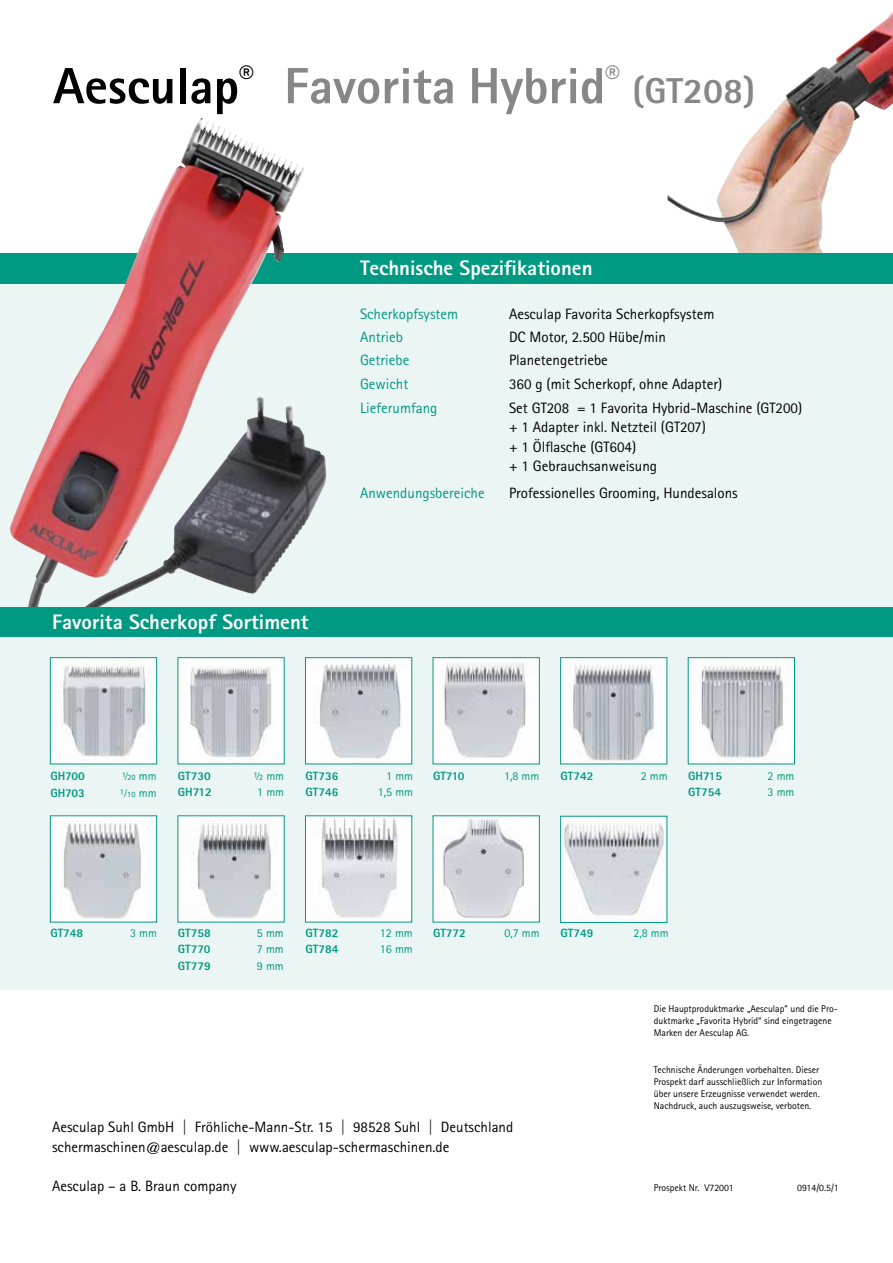
<style>
.page{position:relative;width:893px;height:1263px;background:#fff}
.page>*{position:absolute;margin:0;border:0;box-sizing:border-box;transform-origin:0 0}
.t1{font:800 51px "Rotis Sans Serif Pro";color:#878787}
.t2{font:800 36px "Rotis Sans Serif Pro";color:#878787}
.t3{font:800 21px "Rotis Sans Serif Pro";color:#fff}
.t4{font:15px/19.5px "Rotis Sans Serif Pro";color:#000}
.t5{font:15px "Rotis Sans Serif Pro";color:#009982}
.t6{font:800 12px "Rotis Sans Serif Pro";color:#009982}
.t7{font:12px "Rotis Sans Serif Pro";color:#009982}
.t8{font:9.75px/12px "Rotis Sans Serif Pro";color:#000}
.s1{color:#000}
</style>
<div class="page">
<div style="left:0;top:253px;width:893px;height:736px;background:#ebf5f4"></div>
<div style="left:0;top:253px;width:893px;height:30px;background:#009982"></div>
<img style="left:52px;top:659px;width:103px;height:103px">
<div style="left:50px;top:657px;width:107px;height:107px;border:1px solid #009982"></div>
<img style="left:180px;top:659px;width:103px;height:103px">
<img style="left:307px;top:659px;width:103px;height:103px">
<div style="left:305px;top:657px;width:107px;height:107px;border:1px solid #009982"></div>
<img style="left:435px;top:659px;width:103px;height:102px">
<div style="left:433px;top:657px;width:107px;height:107px;border:1px solid #009982"></div>
<img style="left:562px;top:659px;width:103px;height:103px">
<div style="left:560px;top:657px;width:107px;height:107px;border:1px solid #009982"></div>
<img style="left:691px;top:659px;width:102px;height:103px">
<div style="left:688px;top:657px;width:107px;height:107px;border:1px solid #009982"></div>
<div style="left:50px;top:816px;width:107px;height:106px;background:#fff"></div>
<img style="left:63px;top:821px;width:78px;height:98px">
<div style="left:50px;top:815px;width:107px;height:107px;border:1px solid #009982"></div>
<img style="left:182px;top:817px;width:101px;height:103px">
<div style="left:305px;top:816px;width:107px;height:106px;background:#fff"></div>
<img style="left:321px;top:818px;width:77px;height:100px">
<img style="left:435px;top:817px;width:103px;height:103px">
<img style="left:562px;top:818px;width:103px;height:103px">
<div style="left:560px;top:816px;width:107px;height:107px;border:1px solid #009982"></div>
<img style="left:7px;top:119px;width:297px;height:488px">
<img style="left:668px;top:11px;width:225px;height:242px">
<img style="left:83px;top:396px;width:244px;height:211px">
<div style="left:0;top:607px;width:893px;height:30px;background:#009982"></div>
<h1 class="t1" style="left:53px;top:53px;width:568px"><span class="s1">Aesculap</span><sup>®</sup> Favorita Hybrid<sup>®</sup></h1>
<h2 class="t2" style="left:632px;top:68px;width:124px">(GT208)</h2>
<h3 class="t3" style="left:360px;top:254px;width:234px">Technische Spezifikationen</h3>
<h3 class="t3" style="left:52px;top:608px;width:258px">Favorita Scherkopf Sortiment</h3>
<p class="t5" style="left:360px;top:305px;width:100px">Scherkopfsystem</p>
<p class="t4" style="left:509px;top:304px;width:207px">Aesculap Favorita Scherkopfsystem</p>
<p class="t5" style="left:360px;top:328px;width:45px">Antrieb</p>
<p class="t4" style="left:509px;top:327px;width:158px">DC Motor, 2.500 Hübe/min</p>
<p class="t5" style="left:360px;top:351px;width:51px">Getriebe</p>
<p class="t4" style="left:509px;top:351px;width:100px">Planetengetriebe</p>
<p class="t5" style="left:360px;top:375px;width:50px">Gewicht</p>
<p class="t4" style="left:509px;top:374px;width:215px">360 g (mit Scherkopf, ohne Adapter)</p>
<p class="t5" style="left:360px;top:399px;width:79px">Lieferumfang</p>
<p class="t4" style="left:509px;top:398px;width:295px">Set GT208 = 1 Favorita Hybrid-Maschine (GT200) + 1 Adapter inkl. Netzteil (GT207)<br>+ 1 Ölflasche (GT604)<br>+ 1 Gebrauchsanweisung</p>
<p class="t5" style="left:360px;top:484px;width:126px">Anwendungsbereiche</p>
<p class="t4" style="left:509px;top:483px;width:230px">Professionelles Grooming, Hundesalons</p>
<p class="t6" style="left:50px;top:768px;width:36px">GH700</p>
<p class="t7" style="left:122px;top:769px;width:36px">½0 mm</p>
<p class="t6" style="left:50px;top:785px;width:36px">GH703</p>
<p class="t7" style="left:120px;top:785px;width:38px">¹⁄10 mm</p>
<p class="t6" style="left:178px;top:768px;width:34px">GT730</p>
<p class="t7" style="left:254px;top:769px;width:32px">½ mm</p>
<p class="t6" style="left:178px;top:784px;width:36px">GH712</p>
<p class="t7" style="left:257px;top:785px;width:28px">1 mm</p>
<p class="t6" style="left:305px;top:768px;width:34px">GT736</p>
<p class="t7" style="left:386px;top:769px;width:28px">1 mm</p>
<p class="t6" style="left:305px;top:784px;width:34px">GT746</p>
<p class="t7" style="left:378px;top:785px;width:37px">1,5 mm</p>
<p class="t6" style="left:433px;top:768px;width:33px">GT710</p>
<p class="t7" style="left:504px;top:769px;width:37px">1,8 mm</p>
<p class="t6" style="left:561px;top:768px;width:34px">GT742</p>
<p class="t7" style="left:641px;top:769px;width:28px">2 mm</p>
<p class="t6" style="left:688px;top:768px;width:36px">GH715</p>
<p class="t7" style="left:768px;top:769px;width:28px">2 mm</p>
<p class="t6" style="left:688px;top:784px;width:34px">GT754</p>
<p class="t7" style="left:768px;top:785px;width:28px">3 mm</p>
<p class="t6" style="left:50px;top:925px;width:34px">GT748</p>
<p class="t7" style="left:130px;top:926px;width:28px">3 mm</p>
<p class="t6" style="left:178px;top:925px;width:34px">GT758</p>
<p class="t7" style="left:257px;top:926px;width:28px">5 mm</p>
<p class="t6" style="left:178px;top:942px;width:34px">GT770</p>
<p class="t7" style="left:257px;top:942px;width:28px">7 mm</p>
<p class="t6" style="left:178px;top:958px;width:34px">GT779</p>
<p class="t7" style="left:257px;top:959px;width:28px">9 mm</p>
<p class="t6" style="left:305px;top:925px;width:34px">GT782</p>
<p class="t7" style="left:380px;top:926px;width:34px">12 mm</p>
<p class="t6" style="left:305px;top:942px;width:34px">GT784</p>
<p class="t7" style="left:380px;top:942px;width:34px">16 mm</p>
<p class="t6" style="left:433px;top:925px;width:34px">GT772</p>
<p class="t7" style="left:504px;top:926px;width:37px">0,7 mm</p>
<p class="t6" style="left:561px;top:925px;width:34px">GT749</p>
<p class="t7" style="left:633px;top:926px;width:37px">2,8 mm</p>
<p class="t8" style="left:654px;top:1003px;width:185px">Die Hauptproduktmarke „Aesculap” und die Pro&shy;duktmarke „Favorita Hybrid“ sind eingetragene<br>Marken der Aesculap AG.</p>
<p class="t8" style="left:654px;top:1063px;width:170px">Technische Änderungen vorbehalten. Dieser Prospekt darf ausschließlich zur Information über unsere Erzeugnisse verwendet werden.<br>Nachdruck, auch auszugsweise, verboten.</p>
<p class="t4" style="left:52px;top:1117px;width:463px">Aesculap Suhl GmbH | Fröhliche-Mann-Str. 15 | 98528 Suhl | Deutschland schermaschinen@aesculap.de | www.aesculap-schermaschinen.de</p>
<p class="t4" style="left:52px;top:1176px;width:186px">Aesculap – a B. Braun company</p>
<p class="t8" style="left:654px;top:1181px;width:81px">Prospekt Nr. V72001</p>
<p class="t8" style="left:797px;top:1181px;width:43px">0914/0.5/1</p>
</div>
